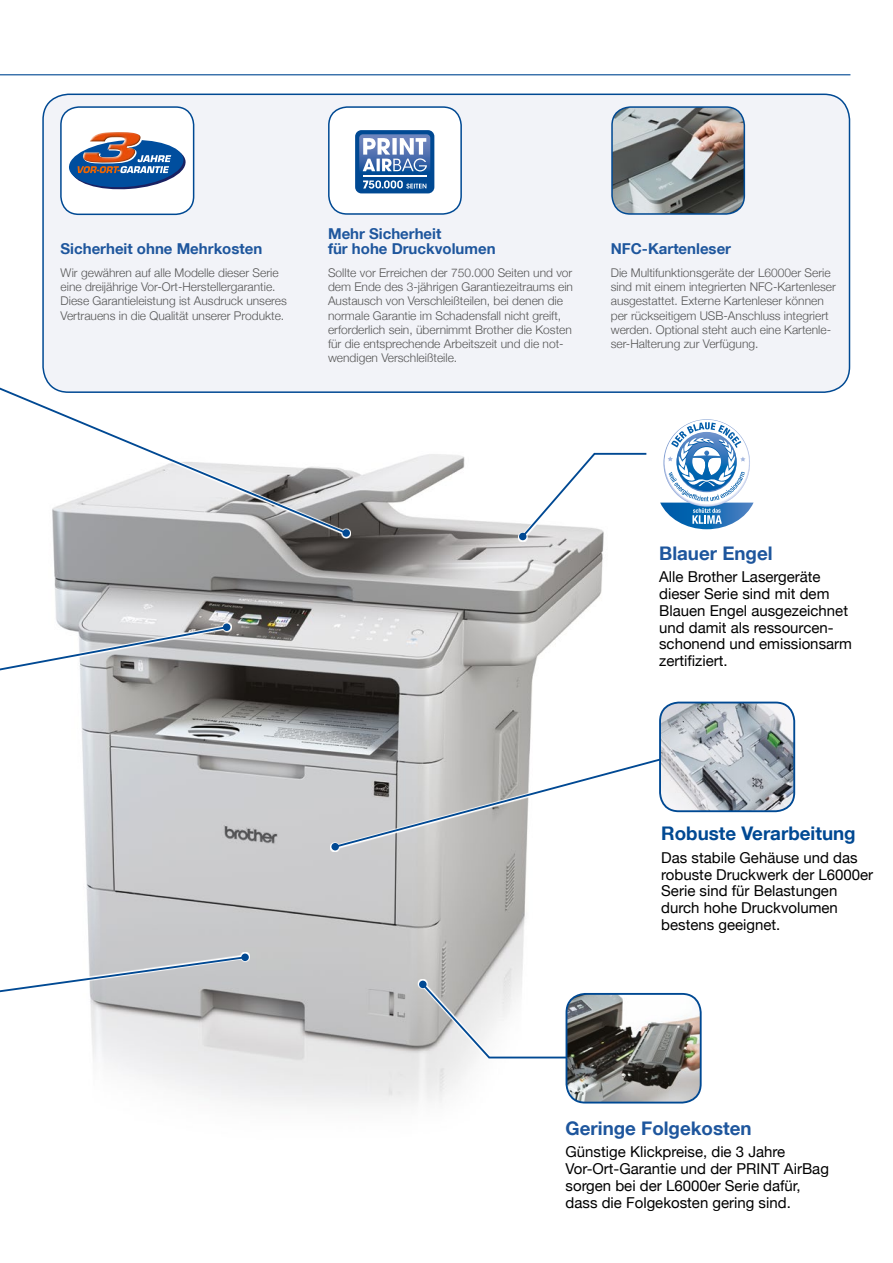
<style>
.page{position:relative;width:893px;height:1263px;background:#fff}
.page>*{position:absolute;margin:0;border:0;box-sizing:border-box;transform-origin:0 0}
.t1{font:700 18.75px "Helvetica Neue LT Com";color:#1e569d}
.t2{font:700 18.75px "Helvetica Neue LT Com";color:#004993}
.t3{font:15px/16.8px "Helvetica Neue";color:#000}
.t4{font:700 15px/15px "Helvetica Neue LT Com";color:#1e569d}
.t5{font:300 12px/14.2px "Helvetica Neue";color:#565656}
</style>
<div class="page">
<img style="left:53px;top:454px;width:594px;height:652px">
<div style="left:43px;top:94px;width:806px;height:298px;background:#f2f3f8;border-radius:26px"></div>
<div style="left:42px;top:94px;width:808px;height:299px;border:2px solid #004993;border-radius:26px"></div>
<div style="left:61px;top:107px;width:133px;height:107px;background:#fff;border-radius:18px"></div>
<img style="left:103px;top:132px;width:22px;height:1px">
<svg style="left:69px;top:133px;width:117px;height:56px"></svg>
<div style="left:60px;top:106px;width:134px;height:109px;border:2px solid #004993;border-radius:18px"></div>
<div style="left:329px;top:107px;width:132px;height:107px;background:#fff;border-radius:18px"></div>
<div style="left:328px;top:106px;width:134px;height:109px;border:2px solid #004993;border-radius:18px"></div>
<img style="left:614px;top:107px;width:130px;height:105px">
<div style="left:611px;top:106px;width:134px;height:109px;border:2px solid #004993;border-radius:18px"></div>
<hr style="left:0;top:74px;width:850px;height:1px;background:#004993">
<svg style="left:330px;top:755px;width:317px;height:97px"></svg>
<svg style="left:333px;top:755px;width:339px;height:94px"></svg>
<div style="left:331px;top:843px;width:8px;height:7px;background:#004993;border-radius:50%"></div>
<svg style="left:53px;top:622px;width:179px;height:86px"></svg>
<svg style="left:0;top:625px;width:229px;height:83px"></svg>
<div style="left:223px;top:623px;width:7px;height:8px;background:#004993;border-radius:50%"></div>
<svg style="left:518px;top:454px;width:129px;height:87px"></svg>
<svg style="left:520px;top:452px;width:127px;height:87px"></svg>
<div style="left:519px;top:533px;width:7px;height:7px;background:#004993;border-radius:50%"></div>
<svg style="left:418px;top:979px;width:151px;height:81px"></svg>
<svg style="left:420px;top:982px;width:150px;height:77px"></svg>
<div style="left:419px;top:981px;width:8px;height:7px;background:#004993;border-radius:50%"></div>
<svg style="left:53px;top:952px;width:197px;height:48px"></svg>
<svg style="left:0;top:955px;width:247px;height:45px"></svg>
<div style="left:241px;top:953px;width:8px;height:8px;background:#004993;border-radius:50%"></div>
<img style="left:566px;top:994px;width:135px;height:108px">
<div style="left:566px;top:993px;width:136px;height:110px;border:2px solid #004993;border-radius:19px"></div>
<img style="left:660px;top:702px;width:134px;height:109px">
<div style="left:659px;top:702px;width:136px;height:110px;border:2px solid #004993;border-radius:19px"></div>
<svg style="left:660px;top:422px;width:93px;height:107px"></svg>
<svg style="left:52px;top:390px;width:299px;height:148px"></svg>
<svg style="left:0;top:339px;width:349px;height:196px"></svg>
<div style="left:342px;top:529px;width:8px;height:8px;background:#004993;border-radius:50%"></div>
<div style="left:355px;top:130px;width:79px;height:63px;background:#004993;border-radius:6px"></div>
<img style="left:359px;top:134px;width:71px;height:55px">
<hr style="left:363px;top:175px;width:63px;height:2px;background:#fff">
<svg style="left:363px;top:138px;width:64px;height:33px;background:#9aaed2"></svg>
<svg style="left:363px;top:180px;width:63px;height:9px"></svg>
<p class="t4" style="left:61px;top:241px;width:203px">Sicherheit ohne Mehrkosten</p>
<p class="t5" style="left:61px;top:265px;width:228px">Wir gewähren auf alle Modelle dieser Serie eine dreijährige Vor-Ort-Herstellergarantie.<br>Diese Garantieleistung ist Ausdruck unseres Vertrauens in die Qualität unserer Produkte.</p>
<p class="t4" style="left:328px;top:226px;width:169px">Mehr Sicherheit<br>für hohe Druckvolumen</p>
<p class="t5" style="left:328px;top:265px;width:246px">Sollte vor Erreichen der 750.000 Seiten und vor dem Ende des 3-jährigen Garantiezeitraums ein Austausch von Verschleißteilen, bei denen die normale Garantie im Schadensfall nicht greift, erforderlich sein, übernimmt Brother die Kosten für die entsprechende Arbeitszeit und die not&shy;wendigen Verschleißteile.</p>
<p class="t4" style="left:611px;top:241px;width:122px">NFC-Kartenleser</p>
<p class="t5" style="left:611px;top:265px;width:226px">Die Multifunktionsgeräte der L6000er Serie sind mit einem integrierten NFC-Kartenleser ausgestattet. Externe Kartenleser können per rückseitigem USB-Anschluss integriert werden. Optional steht auch eine Kartenle&shy;ser-Halterung zur Verfügung.</p>
<h1 class="t1" style="left:659px;top:541px;width:115px">Blauer Engel</h1>
<p class="t3" style="left:659px;top:569px;width:194px">Alle Brother Lasergeräte dieser Serie sind mit dem<br>Blauen Engel ausgezeichnet und damit als ressourcen&shy;schonend und emissionsarm zertifiziert.</p>
<h1 class="t2" style="left:661px;top:822px;width:196px">Robuste Verarbeitung</h1>
<p class="t3" style="left:661px;top:850px;width:213px">Das stabile Gehäuse und das robuste Druckwerk der L6000er<br>Serie sind für Belastungen durch hohe Druckvolumen bestens geeignet.</p>
<h1 class="t1" style="left:566px;top:1117px;width:188px">Geringe Folgekosten</h1>
<p class="t3" style="left:566px;top:1144px;width:265px">Günstige Klickpreise, die 3 Jahre Vor-Ort-Garantie und der PRINT AirBag sorgen bei der L6000er Serie dafür, dass die Folgekosten gering sind.</p>
</div>
